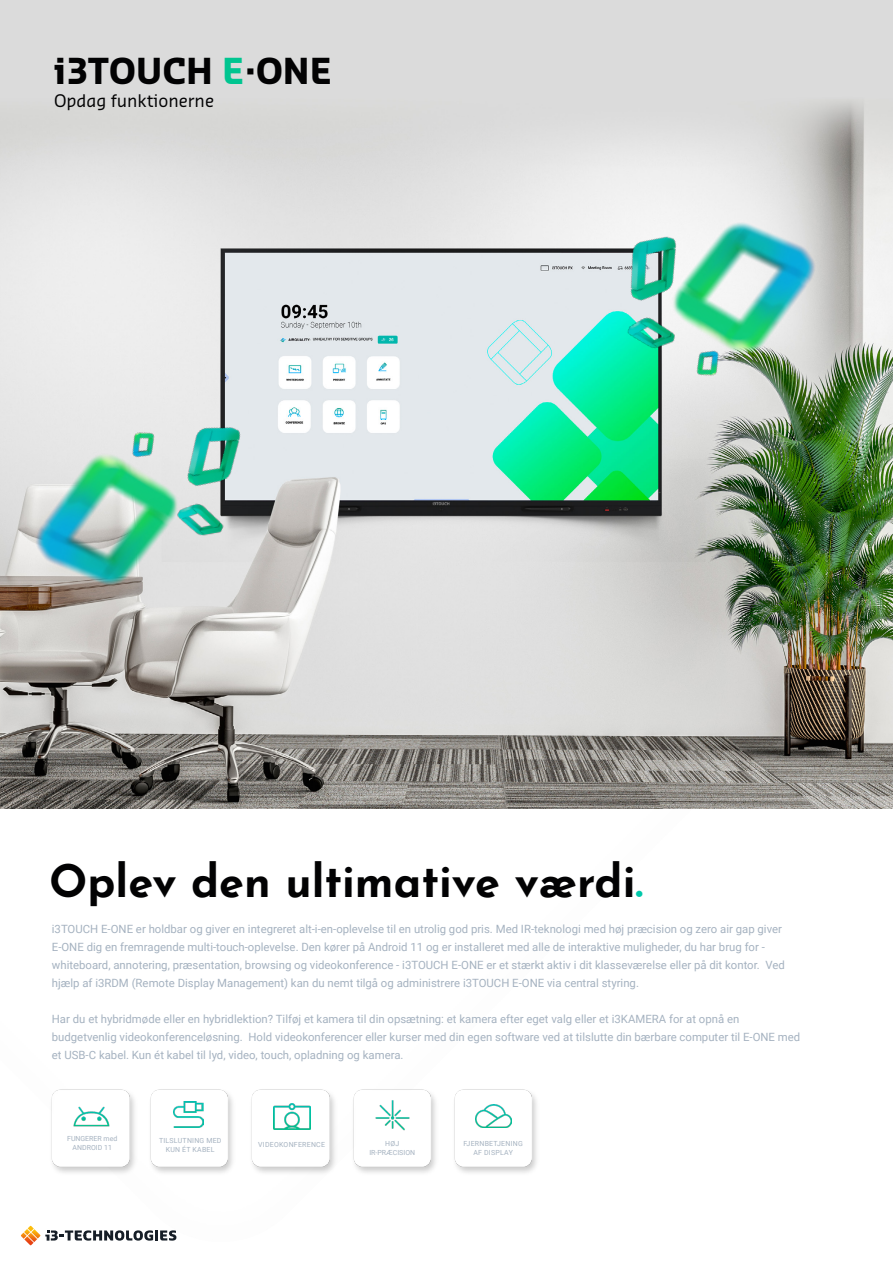
<style>
.page{position:relative;width:893px;height:1263px;background:#fff}
.page>*{position:absolute;margin:0;border:0;box-sizing:border-box;transform-origin:0 0}
.t1{font:700 45px "Josefin Sans";color:#020203}
.t2{font:700 34.95px "Sansa";color:#020203}
.t3{font:16.95px "Sansa";color:#020203}
.t4{font:11.4px/18px "Roboto";color:#a5b2c0}
.t5{font:7.05px/9px "Roboto";letter-spacing:.035em;color:#a5b2c0;text-align:center}
.t6{font:7.05px/9px "Roboto";color:#a5b2c0;text-align:center}
.t7{font:7.05px/9px "Roboto";letter-spacing:.005em;color:#a5b2c0;text-align:center}
.s1{color:#00c590}
.s2{color:#00c8aa}
</style>
<div class="page">
<img style="left:0;top:0;width:893px;height:809px">
<svg style="left:21px;top:1226px;width:155px;height:19px"></svg>
<img style="left:634px;top:190px;width:223px;height:216px">
<img style="left:0;top:401px;width:216px;height:216px">
<img style="left:154px;top:400px;width:112px;height:108px">
<img style="left:163px;top:490px;width:75px;height:58px">
<img style="left:590px;top:209px;width:118px;height:115px">
<img style="left:611px;top:298px;width:80px;height:68px">
<img style="left:454px;top:1089px;width:83px;height:84px">
<img style="left:475px;top:1104px;width:36px;height:23px">
<img style="left:51px;top:1089px;width:84px;height:84px">
<img style="left:72px;top:1098px;width:39px;height:38px">
<img style="left:353px;top:1089px;width:83px;height:84px">
<img style="left:375px;top:1097px;width:35px;height:36px">
<img style="left:150px;top:1089px;width:83px;height:84px">
<img style="left:174px;top:1102px;width:30px;height:25px">
<img style="left:251px;top:1089px;width:84px;height:84px">
<img style="left:273px;top:1103px;width:37px;height:26px">
<h2 class="t2" style="left:54px;top:48px;width:280px">i3TOUCH <span class="s1">E</span>·ONE</h2>
<h3 class="t3" style="left:54px;top:90px;width:162px">Opdag funktionerne</h3>
<h1 class="t1" style="left:49px;top:841px;width:595px">Oplev den ultimative værdi<span class="s2">.</span></h1>
<p class="t4" style="left:52px;top:920px;width:735px">i3TOUCH E-ONE er holdbar og giver en integreret alt-i-en-oplevelse til en utrolig god pris. Med IR-teknologi med høj præcision og zero air gap giver E-ONE dig en fremragende multi-touch-oplevelse. Den kører på Android 11 og er installeret med alle de interaktive muligheder, du har brug for - whiteboard, annotering, præsentation, browsing og videokonference - i3TOUCH E-ONE er et stærkt aktiv i dit klasseværelse eller på dit kontor. Ved hjælp af i3RDM (Remote Display Management) kan du nemt tilgå og administrere i3TOUCH E-ONE via central styring.</p>
<p class="t4" style="left:52px;top:1009px;width:750px">Har du et hybridmøde eller en hybridlektion? Tilføj et kamera til din opsætning: et kamera efter eget valg eller et i3KAMERA for at opnå en budgetvenlig videokonferenceløsning. Hold videokonferencer eller kurser med din egen software ved at tilslutte din bærbare computer til E-ONE med et USB-C kabel. Kun ét kabel til lyd, video, touch, opladning og kamera.</p>
<p class="t6" style="left:67px;top:1134px;width:52px">FUNGERER med<br>ANDROID 11</p>
<p class="t7" style="left:369px;top:1139px;width:47px">HØJ<br>IR-PRÆCISION</p>
<p class="t5" style="left:159px;top:1135px;width:64px">TILSLUTNING MED<br>KUN ÉT KABEL</p>
<p class="t5" style="left:258px;top:1140px;width:68px">VIDEOKONFERENCE</p>
<p class="t5" style="left:463px;top:1139px;width:61px">FJERNBETJENING<br>AF DISPLAY</p>
</div>
